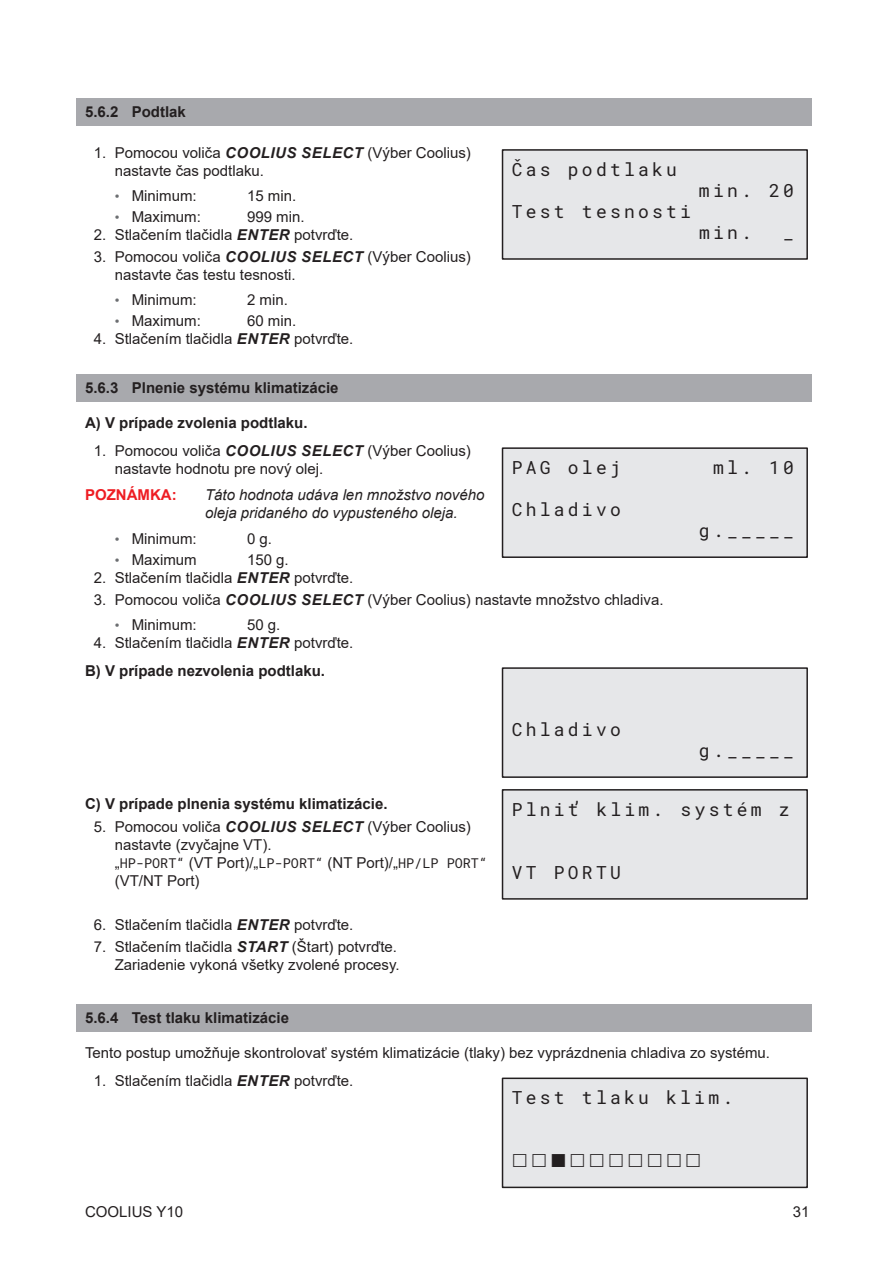
<style>
.page{position:relative;width:893px;height:1263px;background:#fff}
.page>*{position:absolute;margin:0;border:0;box-sizing:border-box;transform-origin:0 0}
.t1{font:18px "Roboto Mono";letter-spacing:.18em;color:#231f20}
.t2{font:15px/18px "Arial";color:#231f20}
.t3{font:700 15px/27.6px "Arial";color:#231f20}
.t4{font:italic 15px/18px "Arial";color:#231f20}
.t5{font:700 15px "Arial";color:#ee1d23}
.t6{font:13.5px "Roboto Mono";color:#231f20}
.s1{font-weight:700;font-style:italic}
.s2{font-size:13.5px;color:#6c6e71}
.s3{font-weight:400}
.s4{font-style:italic}
.s5{font-family:"Arial";font-size:15px}
</style>
<div class="page">
<div style="left:77px;top:98px;width:735px;height:28px;background:#a8a9ad"></div>
<div style="left:77px;top:374px;width:735px;height:28px;background:#a8a9ad"></div>
<div style="left:77px;top:1004px;width:735px;height:28px;background:#a8a9ad"></div>
<div style="left:502px;top:150px;width:305px;height:109px;background:#e6e7e9"></div>
<div style="left:502px;top:149px;width:306px;height:111px;border:2px solid #231f20"></div>
<div style="left:502px;top:448px;width:305px;height:109px;background:#e6e7e9"></div>
<div style="left:502px;top:447px;width:306px;height:111px;border:2px solid #231f20"></div>
<div style="left:502px;top:668px;width:305px;height:109px;background:#e6e7e9"></div>
<div style="left:502px;top:667px;width:306px;height:111px;border:2px solid #231f20"></div>
<div style="left:502px;top:790px;width:305px;height:109px;background:#e6e7e9"></div>
<div style="left:502px;top:789px;width:306px;height:111px;border:2px solid #231f20"></div>
<div style="left:502px;top:1078px;width:305px;height:109px;background:#e6e7e9"></div>
<div style="left:502px;top:1077px;width:306px;height:111px;border:2px solid #231f20"></div>
<p class="t3" style="left:85px;top:98px;width:102px">5.6.2 Podtlak</p>
<p class="t2" style="left:115px;top:143px;width:358px;text-indent:-21px">1. Pomocou voliča <span class="s1">COOLIUS SELECT</span> (Výber Coolius) nastavte čas podtlaku.</p>
<p class="t2" style="left:115px;top:187px;width:84px"><span class="s2">•</span> Minimum:</p>
<p class="t2" style="left:247px;top:187px;width:51px">15 min.</p>
<p class="t2" style="left:115px;top:208px;width:88px"><span class="s2">•</span> Maximum:</p>
<p class="t2" style="left:247px;top:208px;width:59px">999 min.</p>
<p class="t2" style="left:94px;top:226px;width:261px">2. Stlačením tlačidla <span class="s1">ENTER</span> potvrďte.</p>
<p class="t2" style="left:115px;top:248px;width:358px;text-indent:-21px">3. Pomocou voliča <span class="s1">COOLIUS SELECT</span> (Výber Coolius) nastavte čas testu tesnosti.</p>
<p class="t2" style="left:115px;top:291px;width:84px"><span class="s2">•</span> Minimum:</p>
<p class="t2" style="left:247px;top:291px;width:42px">2 min.</p>
<p class="t2" style="left:115px;top:312px;width:88px"><span class="s2">•</span> Maximum:</p>
<p class="t2" style="left:247px;top:312px;width:51px">60 min.</p>
<p class="t2" style="left:94px;top:330px;width:261px">4. Stlačením tlačidla <span class="s1">ENTER</span> potvrďte.</p>
<p class="t3" style="left:85px;top:374px;width:255px">5.6.3 Plnenie systému klimatizácie</p>
<p class="t3" style="left:85px;top:409px;width:224px">A) V prípade zvolenia podtlaku.</p>
<p class="t2" style="left:115px;top:441px;width:358px;text-indent:-21px">1. Pomocou voliča <span class="s1">COOLIUS SELECT</span> (Výber Coolius) nastavte hodnotu pre nový olej.</p>
<p class="t5" style="left:85px;top:484px;width:93px">POZNÁMKA:</p>
<p class="t4" style="left:205px;top:486px;width:281px">Táto hodnota udáva len množstvo nového oleja pridaného do vypusteného oleja.</p>
<p class="t2" style="left:115px;top:529px;width:84px"><span class="s2">•</span> Minimum:</p>
<p class="t2" style="left:247px;top:529px;width:27px">0 g.</p>
<p class="t2" style="left:115px;top:550px;width:84px"><span class="s2">•</span> Maximum</p>
<p class="t2" style="left:247px;top:550px;width:43px">150 g.</p>
<p class="t2" style="left:94px;top:568px;width:261px">2. Stlačením tlačidla <span class="s1">ENTER</span> potvrďte.</p>
<p class="t2" style="left:94px;top:590px;width:571px">3. Pomocou voliča <span class="s1">COOLIUS SELECT</span> (Výber Coolius) nastavte množstvo chladiva.</p>
<p class="t2" style="left:115px;top:616px;width:84px"><span class="s2">•</span> Minimum:</p>
<p class="t2" style="left:247px;top:616px;width:35px">50 g.</p>
<p class="t3" style="left:85px;top:629px;width:270px;text-indent:9px"><span class="s3">4. Stlačením tlačidla</span> <span class="s4">ENTER</span> <span class="s3">potvrďte.<br></span>B) V prípade nezvolenia podtlaku.</p>
<p class="t1" style="left:512px;top:157px;width:167px">Čas podtlaku</p>
<p class="t1" style="left:699px;top:178px;width:97px">min. 20</p>
<p class="t1" style="left:512px;top:199px;width:181px">Test tesnosti</p>
<p class="t1" style="left:699px;top:220px;width:54px">min.</p>
<p class="t1" style="left:783px;top:220px;width:12px">_</p>
<p class="t1" style="left:512px;top:455px;width:111px">PAG olej</p>
<p class="t1" style="left:713px;top:455px;width:82px">ml. 10</p>
<p class="t1" style="left:512px;top:497px;width:111px">Chladivo</p>
<p class="t1" style="left:699px;top:518px;width:97px">g._____</p>
<p class="t1" style="left:512px;top:717px;width:111px">Chladivo</p>
<p class="t1" style="left:699px;top:738px;width:97px">g._____</p>
<p class="t1" style="left:512px;top:797px;width:279px">Plniť klim. systém z</p>
<p class="t3" style="left:85px;top:790px;width:304px">C) V prípade plnenia systému klimatizácie.</p>
<p class="t2" style="left:115px;top:817px;width:358px;text-indent:-21px">5. Pomocou voliča <span class="s1">COOLIUS SELECT</span> (Výber Coolius) nastavte (zvyčajne VT).</p>
<p class="t6" style="left:115px;top:853px;width:374px"><span class="s5">„</span>HP-PORT“ <span class="s5">(VT Port)/„</span>LP-PORT“ <span class="s5">(NT Port)/„</span>HP/LP PORT“</p>
<p class="t2" style="left:115px;top:871px;width:86px">(VT/NT Port)</p>
<p class="t2" style="left:94px;top:916px;width:261px">6. Stlačením tlačidla <span class="s1">ENTER</span> potvrďte.</p>
<p class="t2" style="left:94px;top:938px;width:307px;text-align:right">7. Stlačením tlačidla <span class="s1">START</span> (Štart) potvrďte.<br>Zariadenie vykoná všetky zvolené procesy.</p>
<p class="t3" style="left:85px;top:1004px;width:206px">5.6.4 Test tlaku klimatizácie</p>
<p class="t2" style="left:85px;top:1044px;width:687px">Tento postup umožňuje skontrolovať systém klimatizácie (tlaky) bez vyprázdnenia chladiva zo systému.</p>
<p class="t2" style="left:94px;top:1072px;width:261px">1. Stlačením tlačidla <span class="s1">ENTER</span> potvrďte.</p>
<p class="t1" style="left:512px;top:860px;width:111px">VT PORTU</p>
<p class="t1" style="left:512px;top:1085px;width:223px">Test tlaku klim.</p>
<p class="t2" style="left:85px;top:1202px;width:100px">COOLIUS Y10</p>
<p class="t2" style="left:793px;top:1202px;width:18px">31</p>
</div>
